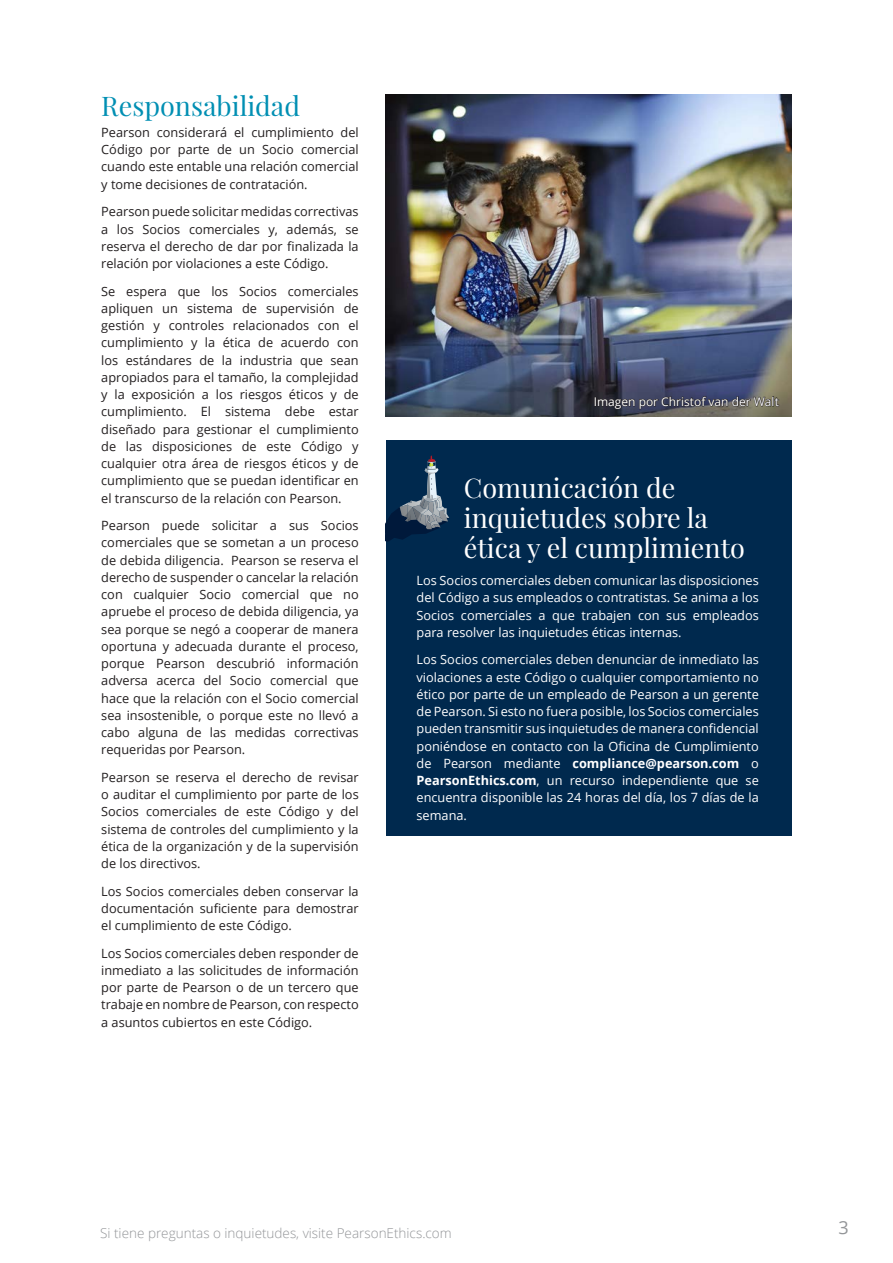
<style>
.page{position:relative;width:893px;height:1263px;background:#fff}
.page>*{position:absolute;margin:0;border:0;box-sizing:border-box;transform-origin:0 0}
.NewPearson_Heading1{font:27px/30px "Playfair Display";color:#fff}
.NewPearson_Heading1-2{font:27px "Playfair Display";color:#008fb3}
.t1{font:18px "Open Sans";color:#939598}
.t2{font:300 13.5px "Open Sans";color:#939598}
.NewPearson_Text{font:12.75px/17.2px "Open Sans";color:#231f20;text-align:justify}
.NewPearson_Text-2{font:12.75px/17.2px "Open Sans";color:#fff;text-align:justify}
.Photo_Credit_White{font:12px "Open Sans";color:#fff}
.s1{font-weight:700}
</style>
<div class="page">
<div style="left:386px;top:440px;width:406px;height:396px;background:#00294e"></div>
<img style="left:386px;top:94px;width:406px;height:322px">
<svg style="left:386px;top:455px;width:63px;height:87px"></svg>
<svg style="left:595px;top:391px;width:184px;height:23px;background:#464751"></svg>
<h2 class="NewPearson_Heading1-2" style="left:101px;top:89px;width:200px">Responsabilidad</h2>
<p class="NewPearson_Text" style="left:101px;top:123px;width:259px">Pearson considerará el cumplimiento del Código por parte de un Socio comercial cuando este entable una relación comercial y tome decisiones de contratación.</p>
<p class="NewPearson_Text" style="left:101px;top:203px;width:259px">Pearson puede solicitar medidas correctivas a los Socios comerciales y, además, se reserva el derecho de dar por finalizada la relación por violaciones a este Código.</p>
<p class="NewPearson_Text" style="left:101px;top:282px;width:259px">Se espera que los Socios comerciales apliquen un sistema de supervisión de gestión y controles relacionados con el cumplimiento y la ética de acuerdo con los estándares de la industria que sean apropiados para el tamaño, la complejidad y la exposición a los riesgos éticos y de cumplimiento. El sistema debe estar diseñado para gestionar el cumplimiento de las disposiciones de este Código y cualquier otra área de riesgos éticos y de cumplimiento que se puedan identificar en el transcurso de la relación con Pearson.</p>
<p class="NewPearson_Text" style="left:101px;top:516px;width:259px">Pearson puede solicitar a sus Socios comerciales que se sometan a un proceso de debida diligencia. Pearson se reserva el derecho de suspender o cancelar la relación con cualquier Socio comercial que no apruebe el proceso de debida diligencia, ya sea porque se negó a cooperar de manera oportuna y adecuada durante el proceso, porque Pearson descubrió información adversa acerca del Socio comercial que hace que la relación con el Socio comercial sea insostenible, o porque este no llevó a cabo alguna de las medidas correctivas requeridas por Pearson.</p>
<p class="NewPearson_Text" style="left:101px;top:768px;width:259px">Pearson se reserva el derecho de revisar o auditar el cumplimiento por parte de los Socios comerciales de este Código y del sistema de controles del cumplimiento y la ética de la organización y de la supervisión de los directivos.</p>
<p class="NewPearson_Text" style="left:101px;top:882px;width:259px">Los Socios comerciales deben conservar la documentación suficiente para demostrar el cumplimiento de este Código.</p>
<p class="NewPearson_Text" style="left:101px;top:944px;width:259px">Los Socios comerciales deben responder de inmediato a las solicitudes de información por parte de Pearson o de un tercero que trabaje en nombre de Pearson, con respecto a asuntos cubiertos en este Código.</p>
<p class="Photo_Credit_White" style="left:594px;top:393px;width:187px">Imagen por Christof van der Walt</p>
<h2 class="NewPearson_Heading1" style="left:464px;top:472px;width:283px">Comunicación de inquietudes sobre la ética y el cumplimiento</h2>
<p class="NewPearson_Text-2" style="left:416px;top:571px;width:344px">Los Socios comerciales deben comunicar las disposiciones del Código a sus empleados o contratistas. Se anima a los Socios comerciales a que trabajen con sus empleados para resolver las inquietudes éticas internas.</p>
<p class="NewPearson_Text-2" style="left:416px;top:651px;width:344px">Los Socios comerciales deben denunciar de inmediato las violaciones a este Código o cualquier comportamiento no ético por parte de un empleado de Pearson a un gerente de Pearson. Si esto no fuera posible, los Socios comerciales pueden transmitir sus inquietudes de manera confidencial poniéndose en contacto con la Oficina de Cumplimiento de Pearson mediante <span class="s1">compliance@pearson.com</span> o <span class="s1">PearsonEthics.com</span>, un recurso independiente que se encuentra disponible las 24 horas del día, los 7 días de la semana.</p>
<p class="t2" style="left:100px;top:1224px;width:353px">Si tiene preguntas o inquietudes, visite PearsonEthics.com</p>
<h2 class="t1" style="left:838px;top:1215px;width:12px">3</h2>
</div>
